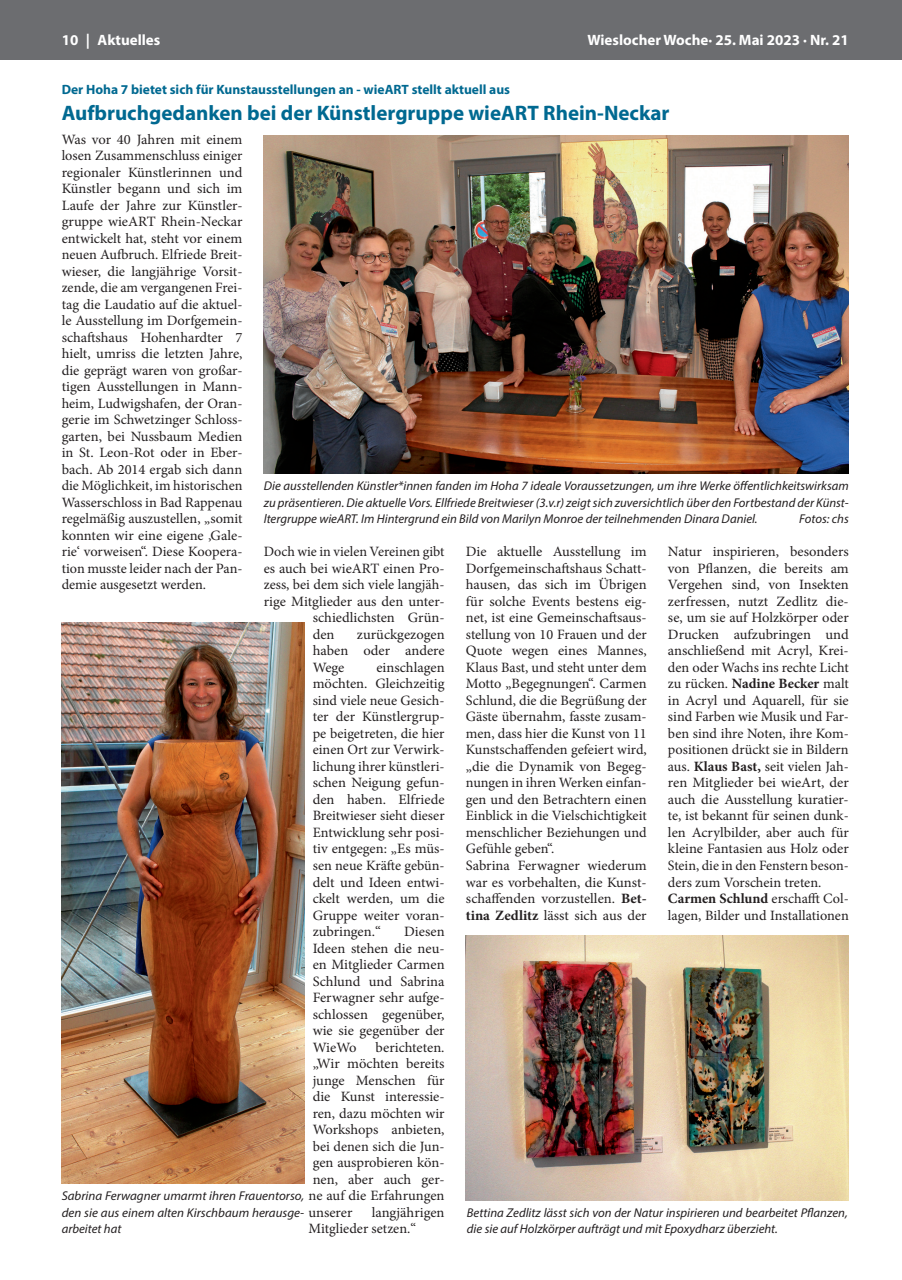
<style>
.page{position:relative;width:902px;height:1280px;background:#fff}
.page>*{position:absolute;margin:0;border:0;box-sizing:border-box;transform-origin:0 0}
.FZ_Titel{font:700 21px "Myriad Pro";color:#006991}
.t1{font:700 15px "Myriad Pro";color:#fff}
.FZ_Inhalt{font:14.25px/16.5px "Minion Pro";color:#231f20;text-align:justify}
.FZ_Dachzeile{font:700 13.5px "Myriad Pro";color:#006991}
.FZ_Bildunterschrift{font:italic 12.75px/16.5px "Myriad Pro";color:#231f20;text-align:justify}
.s1{font-weight:700}
</style>
<div class="page">
<div style="left:0;top:0;width:901px;height:60px;background:#6c6d70"></div>
<img style="left:264px;top:136px;width:584px;height:338px">
<img style="left:466px;top:936px;width:382px;height:264px">
<img style="left:62px;top:622px;width:242px;height:561px">
<p class="t1" style="left:62px;top:30px;width:100px">10 | Aktuelles</p>
<p class="t1" style="left:587px;top:30px;width:263px">Wieslocher Woche· 25. Mai 2023 · Nr. 21</p>
<p class="FZ_Dachzeile" style="left:62px;top:81px;width:450px">Der Hoha 7 bietet sich für Kunstausstellungen an - wieART stellt aktuell aus</p>
<p class="FZ_Titel" style="left:62px;top:99px;width:609px">Aufbruchgedanken bei der Künstlergruppe wieART Rhein-Neckar</p>
<p class="FZ_Inhalt" style="left:62px;top:131px;width:182px">Was vor 40 Jahren mit einem losen Zusammenschluss einiger regionaler Künstlerinnen und Künstler begann und sich im Laufe der Jahre zur Künstler&shy;gruppe wieART Rhein-Neckar entwickelt hat, steht vor einem neuen Aufbruch. Elfriede Breit&shy;wieser, die langjährige Vorsit&shy;zende, die am vergangenen Frei&shy;tag die Laudatio auf die aktuel&shy;le Ausstellung im Dorfgemein&shy;schaftshaus Hohenhardter 7 hielt, umriss die letzten Jahre, die geprägt waren von großar&shy;tigen Ausstellungen in Mann&shy;heim, Ludwigshafen, der Oran&shy;gerie im Schwetzinger Schloss&shy;garten, bei Nussbaum Medien in St. Leon-Rot oder in Eber&shy;bach. Ab 2014 ergab sich dann die Möglichkeit, im historischen Wasserschloss in Bad Rappenau regelmäßig auszustellen, „somit konnten wir eine eigene ‚Gale&shy;rie‘ vorweisen“. Diese Koopera&shy;tion musste leider nach der Pan&shy;demie ausgesetzt werden.</p>
<p class="FZ_Bildunterschrift" style="left:264px;top:478px;width:586px">Die ausstellenden Künstler*innen fanden im Hoha 7 ideale Voraussetzungen, um ihre Werke öffentlichkeitswirksam zu präsentieren. Die aktuelle Vors. Ellfriede Breitwieser (3.v.r) zeigt sich zuversichtlich über den Fortbestand der Künst&shy;ltergruppe wieART. Im Hintergrund ein Bild von Marilyn Monroe der teilnehmenden Dinara Daniel.</p>
<p class="FZ_Bildunterschrift" style="left:799px;top:511px;width:51px">Fotos: chs</p>
<p class="FZ_Inhalt" style="left:264px;top:544px;width:182px">Doch wie in vielen Vereinen gibt</p>
<p class="FZ_Inhalt" style="left:264px;top:560px;width:182px">es auch bei wieART einen Pro-</p>
<p class="FZ_Inhalt" style="left:264px;top:577px;width:182px">zess, bei dem sich viele langjäh-</p>
<p class="FZ_Inhalt" style="left:264px;top:593px;width:182px">rige Mitglieder aus den unter-</p>
<p class="FZ_Inhalt" style="left:313px;top:610px;width:133px">schiedlichsten Grün-</p>
<p class="FZ_Inhalt" style="left:313px;top:626px;width:23px">den</p>
<p class="FZ_Inhalt" style="left:466px;top:544px;width:182px">Die aktuelle Ausstellung im Dorfgemeinschaftshaus Schatt&shy;hausen, das sich im Übrigen für solche Events bestens eig&shy;net, ist eine Gemeinschaftsaus&shy;stellung von 10 Frauen und der Quote wegen eines Mannes, Klaus Bast, und steht unter dem Motto „Begegnungen“. Carmen Schlund, die die Begrüßung der Gäste übernahm, fasste zusam&shy;men, dass hier die Kunst von 11<br>Kunstschaffenden gefeiert wird, „die die Dynamik von Begeg&shy;nungen in ihren Werken einfan&shy;gen und den Betrachtern einen Einblick in die Vielschichtigkeit menschlicher Beziehungen und Gefühle geben“.</p>
<p class="FZ_Inhalt" style="left:466px;top:857px;width:182px">Sabrina Ferwagner wiederum war es vorbehalten, die Kunst&shy;schaffenden vorzustellen. <span class="s1">Bet&shy;tina Zedlitz</span> lässt sich aus der</p>
<p class="FZ_Inhalt" style="left:668px;top:544px;width:182px">Natur inspirieren, besonders von Pflanzen, die bereits am Vergehen sind, von Insekten zerfressen, nutzt Zedlitz die&shy;se, um sie auf Holzkörper oder Drucken aufzubringen und anschließend mit Acryl, Krei&shy;den oder Wachs ins rechte Licht zu rücken. <span class="s1">Nadine Becker</span> malt in Acryl und Aquarell, für sie sind Farben wie Musik und Far&shy;ben sind ihre Noten, ihre Kom&shy;positionen drückt sie in Bildern aus. <span class="s1">Klaus Bast,</span> seit vielen Jah&shy;ren Mitglieder bei wieArt, der auch die Ausstellung kuratier&shy;te, ist bekannt für seinen dunk&shy;len Acrylbilder, aber auch für kleine Fantasien aus Holz oder Stein, die in den Fenstern beson&shy;ders zum Vorschein treten.</p>
<p class="FZ_Inhalt" style="left:668px;top:890px;width:182px"><span class="s1">Carmen Schlund</span> erschafft Col&shy;lagen, Bilder und Installationen</p>
<p class="FZ_Inhalt" style="left:313px;top:626px;width:133px;text-indent:44px">zurückgezogen haben oder andere Wege</p>
<p class="FZ_Inhalt" style="left:313px;top:659px;width:133px;text-indent:64px">einschlagen möchten. Gleichzeitig sind viele neue Gesich&shy;ter der Künstlergrup&shy;pe beigetreten, die hier einen Ort zur Verwirk&shy;lichung ihrer künstleri&shy;schen Neigung gefun&shy;den haben. Elfriede Breitwieser sieht dieser Entwicklung sehr posi&shy;tiv entgegen: „Es müs&shy;sen neue Kräfte gebün&shy;delt und Ideen entwi&shy;ckelt werden, um die Gruppe weiter voran&shy;zubringen.“</p>
<p class="FZ_Inhalt" style="left:313px;top:923px;width:133px;text-indent:91px">Diesen Ideen stehen die neu&shy;en Mitglieder Carmen Schlund und Sabrina Ferwagner sehr aufge&shy;schlossen gegenüber, wie sie gegenüber der WieWo</p>
<p class="FZ_Inhalt" style="left:308px;top:1039px;width:138px;text-indent:67px">berichteten. „Wir möchten bereits junge Menschen für die Kunst interessie&shy;ren, dazu möchten wir Workshops anbieten, bei denen sich die Jun&shy;gen ausprobieren kön&shy;nen, aber auch ger&shy;ne auf die Erfahrungen unserer</p>
<p class="FZ_Bildunterschrift" style="left:62px;top:1187px;width:244px">Sabrina Ferwagner umarmt ihren Frauentorso, den sie aus einem alten Kirschbaum herausge&shy;arbeitet hat</p>
<p class="FZ_Inhalt" style="left:308px;top:1204px;width:138px;text-indent:63px">langjährigen<br>Mitglieder setzen.“</p>
<p class="FZ_Bildunterschrift" style="left:467px;top:1204px;width:382px">Bettina Zedlitz lässt sich von der Natur inspirieren und bearbeitet Pflanzen, die sie auf Holzkörper aufträgt und mit Epoxydharz überzieht.</p>
</div>
